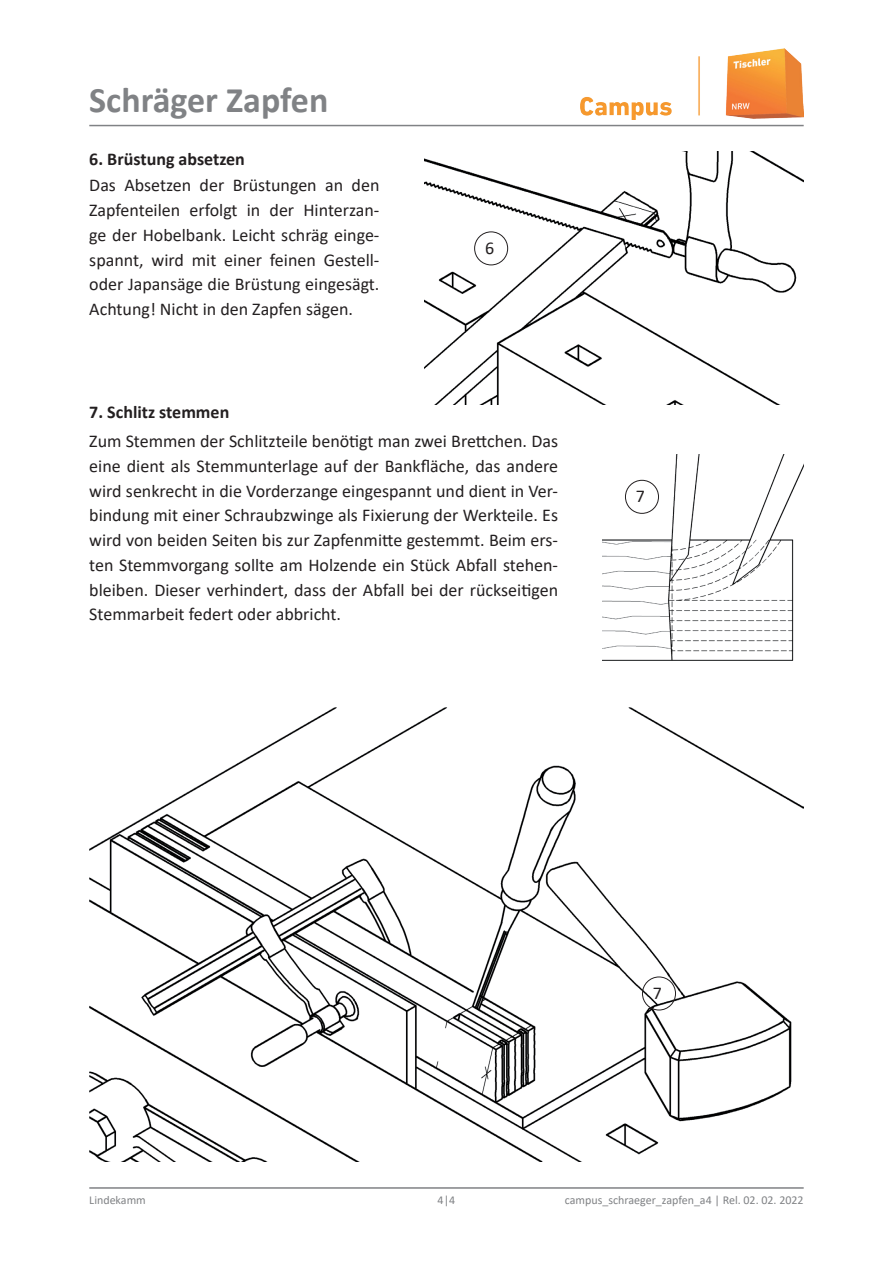
<style>
.page{position:relative;width:893px;height:1263px;background:#fff}
.page>*{position:absolute;margin:0;border:0;box-sizing:border-box;transform-origin:0 0}
.t1{font:700 36px "Calibri";color:#808285}
.t2{font:18px/24.8px "Calibri";color:#231f20;text-align:justify}
.t3{font:700 18px "Calibri";color:#231f20}
.t4{font:12px "Calibri";color:#808285}
</style>
<div class="page">
<img style="left:580px;top:49px;width:224px;height:70px">
<hr style="left:89px;top:125px;width:715px;height:1px;background:#808285">
<hr style="left:89px;top:1187px;width:715px;height:2px;background:#808285">
<img style="left:89px;top:707px;width:715px;height:455px">
<img style="left:603px;top:455px;width:201px;height:206px">
<img style="left:424px;top:152px;width:380px;height:252px">
<div style="left:474px;top:231px;width:34px;height:34px;border:1px solid #231f20;border-radius:50%"></div>
<div style="left:625px;top:480px;width:34px;height:34px;border:1px solid #231f20;border-radius:50%"></div>
<div style="left:642px;top:976px;width:34px;height:34px;border:1px solid #231f20;border-radius:50%"></div>
<h1 class="t1" style="left:89px;top:75px;width:241px">Schräger Zapfen</h1>
<p class="t3" style="left:89px;top:146px;width:157px">6. Brüstung absetzen</p>
<p class="t2" style="left:89px;top:172px;width:292px">Das Absetzen der Brüstungen an den Zapfenteilen erfolgt in der Hinterzan&shy;ge der Hobelbank. Leicht schräg einge&shy;spannt, wird mit einer feinen Gestell&shy;oder Japansäge die Brüstung eingesägt.<br>Achtung! Nicht in den Zapfen sägen.</p>
<p class="t2" style="left:485px;top:235px;width:11px">6</p>
<p class="t3" style="left:89px;top:399px;width:142px">7. Schlitz stemmen</p>
<p class="t2" style="left:89px;top:428px;width:470px">Zum Stemmen der Schlitzteile benötigt man zwei Brettchen. Das eine dient als Stemmunterlage auf der Bankfläche, das andere wird senkrecht in die Vorderzange eingespannt und dient in Ver&shy;bindung mit einer Schraubzwinge als Fixierung der Werkteile. Es wird von beiden Seiten bis zur Zapfenmitte gestemmt. Beim ers&shy;ten Stemmvorgang sollte am Holzende ein Stück Abfall stehen&shy;bleiben. Dieser verhindert, dass der Abfall bei der rückseitigen Stemmarbeit federt oder abbricht.</p>
<p class="t2" style="left:636px;top:483px;width:11px">7</p>
<p class="t2" style="left:653px;top:980px;width:11px">7</p>
<p class="t4" style="left:89px;top:1192px;width:58px">Lindekamm</p>
<p class="t4" style="left:438px;top:1192px;width:19px">4|4</p>
<p class="t4" style="left:565px;top:1192px;width:240px">campus_schraeger_zapfen_a4 | Rel. 02. 02. 2022</p>
</div>
